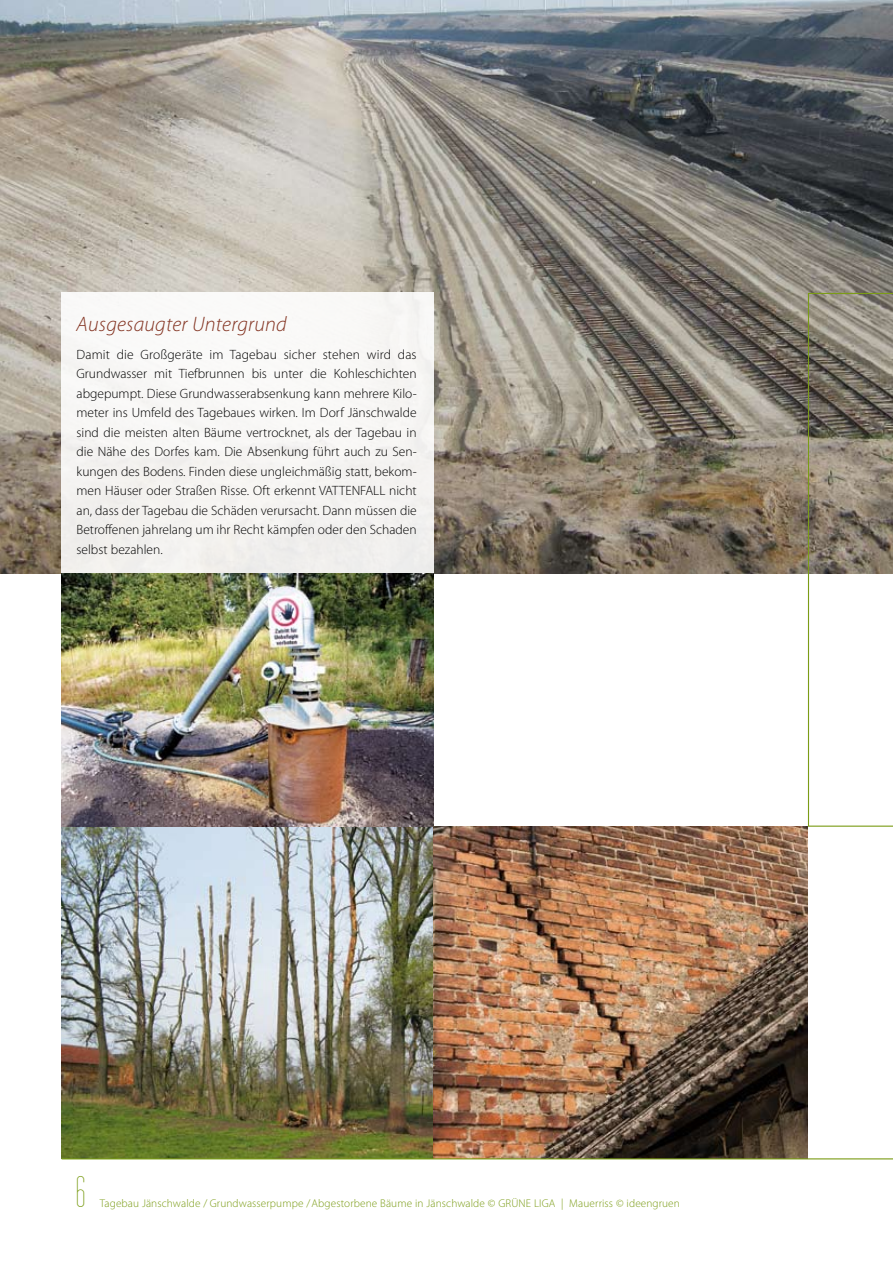
<style>
.page{position:relative;width:893px;height:1263px;background:#fff}
.page>*{position:absolute;margin:0;border:0;box-sizing:border-box;transform-origin:0 0}
.t1{font:45px "Tall Films";color:#7b9c16}
.t2{font:italic 300 21px "Myriad Pro";letter-spacing:.01em;color:#833321}
.t3{font:300 13.5px/19.5px "Myriad Pro";color:#000;text-align:justify}
.t4{font:300 11.25px "Myriad Pro";letter-spacing:.01em;color:#7b9c16}
</style>
<div class="page">
<img style="left:0;top:0;width:893px;height:573px">
<img style="left:62px;top:573px;width:372px;height:585px">
<div style="left:62px;top:293px;width:372px;height:280px;background:#f7f5f4"></div>
<img style="left:434px;top:827px;width:374px;height:331px">
<hr style="left:62px;top:1158px;width:831px;height:1px;background:#7b9c16">
<svg style="left:808px;top:293px;width:85px;height:534px"></svg>
<h2 class="t2" style="left:77px;top:313px;width:212px">Ausgesaugter Untergrund</h2>
<p class="t3" style="left:77px;top:345px;width:342px">Damit die Großgeräte im Tagebau sicher stehen wird das Grundwasser mit Tiefbrunnen bis unter die Kohleschichten abgepumpt. Diese Grundwasserabsenkung kann mehrere Kilo&shy;meter ins Umfeld des Tagebaues wirken. Im Dorf Jänschwalde sind die meisten alten Bäume vertrocknet, als der Tagebau in die Nähe des Dorfes kam. Die Absenkung führt auch zu Sen&shy;kungen des Bodens. Finden diese ungleichmäßig statt, bekom&shy;men Häuser oder Straßen Risse. Oft erkennt VATTEN FALL nicht an, dass der Tagebau die Schäden verursacht. Dann müssen die Betroffenen jahrelang um ihr Recht kämpfen oder den Schaden selbst bezahlen.</p>
<h1 class="t1" style="left:75px;top:1171px;width:12px">6</h1>
<p class="t4" style="left:100px;top:1197px;width:581px">Tagebau Jänschwalde / Grundwasserpumpe /Abgestorbene Bäume in Jänschwalde © GRÜNE LIGA | Mauerriss © ideengruen</p>
</div>
